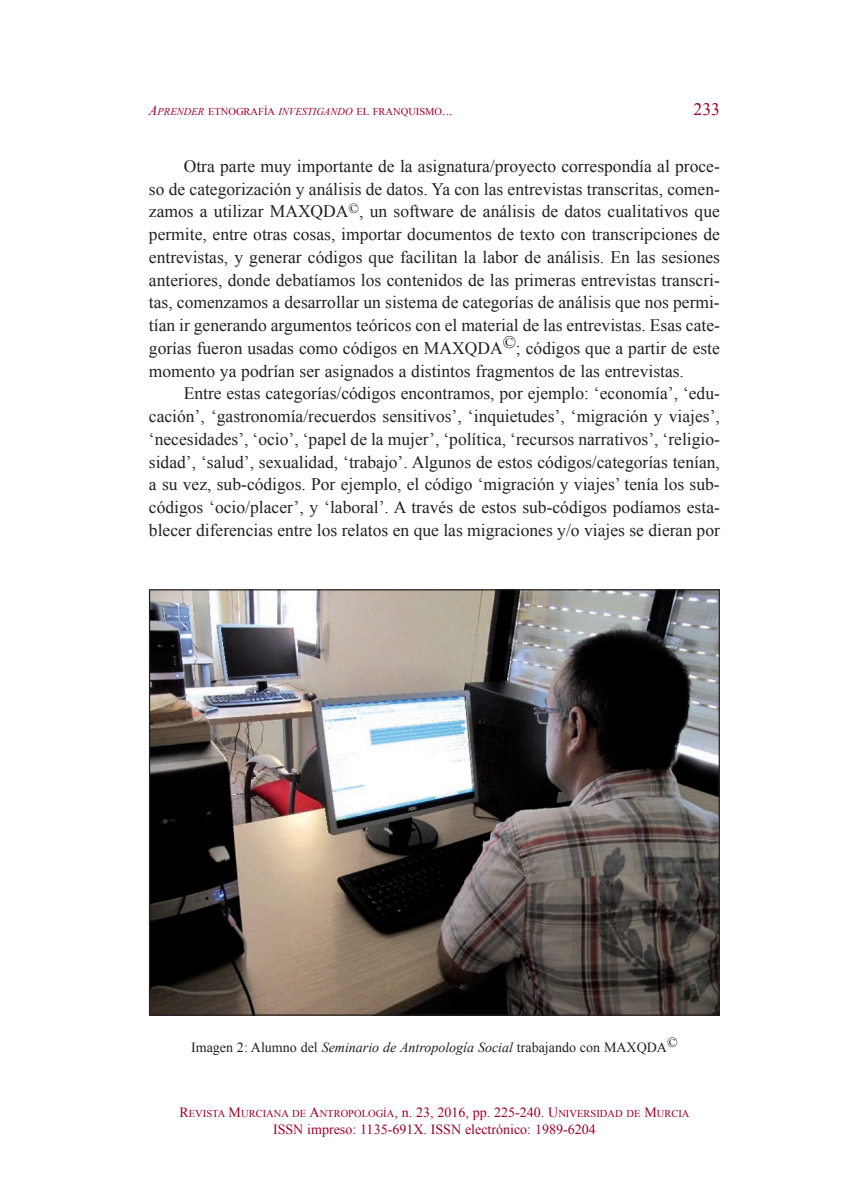
<style>
.page{position:relative;width:844px;height:1191px;background:#fff}
.page>*{position:absolute;margin:0;border:0;box-sizing:border-box;transform-origin:0 0}
.t1{font:17.5px/22.8px "Times New Roman";color:#231f20;text-align:justify}
.t2{font:17.5px "Times New Roman";color:#98012d}
.t3{font:14px "Times New Roman";color:#231f20}
.t4{font:14px "Times New Roman";color:#98012d}
.t5{font:10.5px "Times New Roman";color:#98012d}
.s1{font-style:italic;font-size:14px}
.s2{font-style:italic}
.s3{font-size:14px}
</style>
<div class="page">
<img style="left:151px;top:591px;width:566px;height:422px">
<p class="t5" style="left:149px;top:104px;width:305px"><span class="s1">A</span><span class="s2">PRENDER</span> ETNOGRAFÍA <span class="s2">INVESTIGANDO</span> EL FRANQUISMO<span class="s3">...</span></p>
<p class="t2" style="left:693px;top:97px;width:28px">233</p>
<p class="t1" style="left:149px;top:154px;width:572px;text-indent:35px">Otra parte muy importante de la asignatura/proyecto correspondía al proce&shy;so de categorización y análisis de datos. Ya con las entrevistas transcritas, comen&shy;zamos a utilizar MAXQDA<sup>©</sup>, un software de análisis de datos cualitativos que permite, entre otras cosas, importar documentos de texto con transcripciones de entrevistas, y generar códigos que facilitan la labor de análisis. En las sesiones anteriores, donde debatíamos los contenidos de las primeras entrevistas transcri&shy;tas, comenzamos a desarrollar un sistema de categorías de análisis que nos permi&shy;tían ir generando argumentos teóricos con el material de las entrevistas. Esas cate&shy;gorías fueron usadas como códigos en MAXQDA©; códigos que a partir de este momento ya podrían ser asignados a distintos fragmentos de las entrevistas.</p>
<p class="t1" style="left:149px;top:382px;width:572px;text-indent:35px">Entre estas categorías/códigos encontramos, por ejemplo: ‘economía’, ‘edu&shy;cación’, ‘gastronomía/recuerdos sensitivos’, ‘inquietudes’, ‘migración y viajes’, ‘necesidades’, ‘ocio’, ‘papel de la mujer’, ‘política, ‘recursos narrativos’, ‘religio&shy;sidad’, ‘salud’, sexualidad, ‘trabajo’. Algunos de estos códigos/categorías tenían, a su vez, sub-códigos. Por ejemplo, el código ‘migración y viajes’ tenía los sub&shy;códigos ‘ocio/placer’, y ‘laboral’. A través de estos sub-códigos podíamos esta&shy;blecer diferencias entre los relatos en que las migraciones y/o viajes se dieran por</p>
<p class="t3" style="left:191px;top:1038px;width:488px">Imagen 2: Alumno del <span class="s2">Seminario de Antropología Social</span> trabajando con MAXQDA©</p>
<p class="t5" style="left:179px;top:1106px;width:511px"><span class="s3">R</span>EVISTA <span class="s3">M</span>URCIANA DE <span class="s3">A</span>NTROPOLOGÍA<span class="s3">, n. 23, 2016, pp. 225-240. U</span>NIVERSIDAD DE <span class="s3">M</span>URCIA</p>
<p class="t4" style="left:273px;top:1119px;width:324px">ISSN impreso: 1135-691X. ISSN electrónico: 1989-6204</p>
</div>
